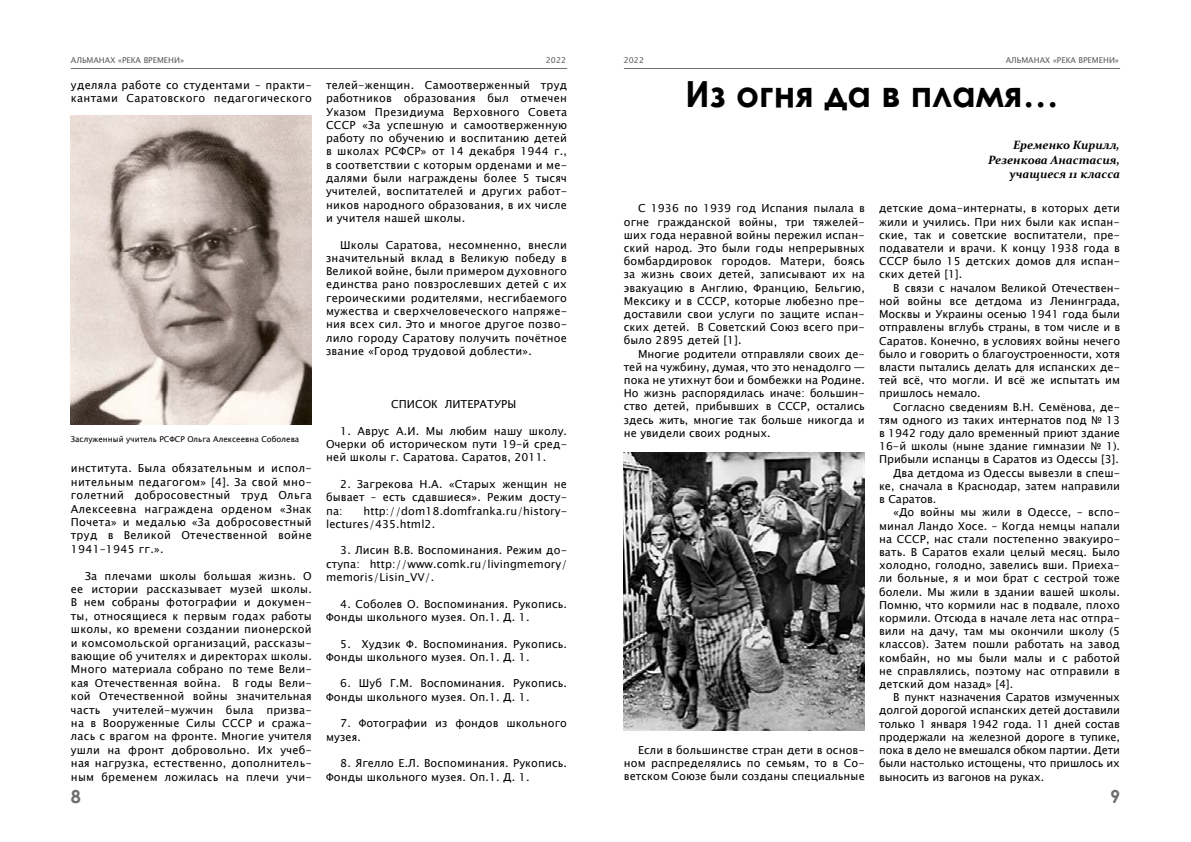
<style>
.page{position:relative;width:1191px;height:842px;background:#fff}
.page>*{position:absolute;margin:0;border:0;box-sizing:border-box;transform-origin:0 0}
.t1{font:700 36px "Century Gothic";color:#000}
.t2{font:700 18px "Century Gothic";color:#706f6f}
.t3{font:italic 700 12px/14.4px "Constantia";color:#000;text-align:right}
.t4{font:11px/13.2px "Lucida Sans Unicode";letter-spacing:.01em;color:#000;text-align:justify}
.t5{font:11px "Lucida Sans Unicode";letter-spacing:-.01em;color:#000}
.t6{font:11px/13.4px "Lucida Sans Unicode";letter-spacing:.03em;color:#000}
.t7{font:700 9px "Century Gothic";color:#706f6f}
.t8{font:8px "Lucida Sans Unicode";color:#5a5a59}
.t9{font:8px "Lucida Sans Unicode";color:#000}
</style>
<div class="page">
<hr style="left:71px;top:68px;width:496px;height:1px;background:#706f6f">
<hr style="left:624px;top:68px;width:496px;height:1px;background:#706f6f">
<img style="left:71px;top:116px;width:241px;height:308px">
<img style="left:624px;top:452px;width:241px;height:279px">
<p class="t7" style="left:71px;top:53px;width:143px">АЛЬМАНАХ «ТЕЧЕТ РЕКА ВОЛГА»</p>
<p class="t7" style="left:547px;top:53px;width:22px">2018</p>
<p class="t7" style="left:624px;top:53px;width:22px">2018</p>
<p class="t7" style="left:978px;top:53px;width:143px">АЛЬМАНАХ «ТЕЧЕТ РЕКА ВОЛГА»</p>
<h1 class="t1" style="left:685px;top:67px;width:375px">Из огня да в пламя…</h1>
<p class="t3" style="left:988px;top:137px;width:133px">Еременко Кирилл,<br>Резенкова Анастасия, учащиеся 11 класса</p>
<p class="t8" style="left:71px;top:54px;width:115px">АЛЬМАНАХ «РЕКА ВРЕМЕНИ»</p>
<p class="t8" style="left:546px;top:54px;width:22px">2022</p>
<p class="t8" style="left:624px;top:54px;width:22px">2022</p>
<p class="t8" style="left:1005px;top:54px;width:115px">АЛЬМАНАХ «РЕКА ВРЕМЕНИ»</p>
<p class="t6" style="left:71px;top:78px;width:242px">уделяла работе со студентами – практи&shy;кантами Саратовского педагогического</p>
<p class="t4" style="left:326px;top:78px;width:242px">телей-женщин. Самоотверженный труд работников образования был отмечен Указом Президиума Верховного Совета СССР «За успешную и самоотверженную работу по обучению и воспитанию детей в школах РСФСР» от 14 декабря 1944 г., в соответствии с которым орденами и ме&shy;далями были награждены более 5 тысяч учителей, воспитателей и других работ&shy;ников народного образования, в их числе и учителя нашей школы.</p>
<p class="t4" style="left:326px;top:238px;width:242px;text-indent:14px">Школы Саратова, несомненно, внесли значительный вклад в Великую победу в Великой войне, были примером духовного единства рано повзрослевших детей с их героическими родителями, несгибаемого мужества и сверхчеловеческого напряже&shy;ния всех сил. Это и многое другое позво&shy;лило городу Саратову получить почётное звание «Город трудовой доблести».</p>
<p class="t4" style="left:624px;top:202px;width:242px;text-indent:14px">С 1936 по 1939 год Испания пылала в огне гражданской войны, три тяжелей&shy;ших года неравной войны пережил испан&shy;ский народ. Это были годы непрерывных бомбардировок городов. Матери, боясь за жизнь своих детей, записывают их на эвакуацию в Англию, Францию, Бельгию, Мексику и в СССР, которые любезно пре&shy;доставили свои услуги по защите испан&shy;ских детей. В Советский Союз всего при&shy;было 2895 детей [1].</p>
<p class="t4" style="left:624px;top:347px;width:242px;text-indent:14px">Многие родители отправляли своих де&shy;тей на чужбину, думая, что это ненадолго — пока не утихнут бои и бомбежки на Родине.<br>Но жизнь распорядилась иначе: большин&shy;ство детей, прибывших в СССР, остались здесь жить, многие так больше никогда и не увидели своих родных.</p>
<p class="t4" style="left:879px;top:202px;width:242px">детские дома-интернаты, в которых дети жили и учились. При них были как испан&shy;ские, так и советские воспитатели, пре&shy;подаватели и врачи. К концу 1938 года в СССР было 15 детских домов для испан&shy;ских детей [1].</p>
<p class="t4" style="left:879px;top:281px;width:242px;text-indent:14px">В связи с началом Великой Отечествен&shy;ной войны все детдома из Ленинграда, Москвы и Украины осенью 1941 года были отправлены вглубь страны, в том числе и в Саратов. Конечно, в условиях войны нечего было и говорить о благоустроенности, хотя власти пытались делать для испанских де&shy;тей всё, что могли. И всё же испытать им пришлось немало.</p>
<p class="t4" style="left:893px;top:400px;width:228px">Согласно сведениям В.Н. Семёнова, де-</p>
<p class="t4" style="left:879px;top:413px;width:242px">тям одного из таких интернатов под № 13</p>
<p class="t4" style="left:879px;top:426px;width:242px">в 1942 году дало временный приют здание</p>
<p class="t4" style="left:879px;top:440px;width:242px">16-й школы (ныне здание гимназии № 1).</p>
<p class="t4" style="left:879px;top:453px;width:241px">Прибыли испанцы в Саратов из Одессы [3].</p>
<p class="t4" style="left:893px;top:466px;width:228px">Два детдома из Одессы вывезли в спеш-</p>
<p class="t4" style="left:879px;top:479px;width:242px">ке, сначала в Краснодар, затем направили</p>
<p class="t4" style="left:879px;top:493px;width:59px">в Саратов.</p>
<p class="t4" style="left:893px;top:506px;width:228px">«До войны мы жили в Одессе, – вспо-</p>
<p class="t4" style="left:879px;top:519px;width:242px">минал Ландо Хосе. – Когда немцы напали</p>
<p class="t4" style="left:879px;top:532px;width:242px">на СССР, нас стали постепенно эвакуиро-</p>
<p class="t4" style="left:879px;top:545px;width:242px">вать. В Саратов ехали целый месяц. Было</p>
<p class="t4" style="left:879px;top:559px;width:242px">холодно, голодно, завелись вши. Приеха-</p>
<p class="t4" style="left:879px;top:572px;width:242px">ли больные, я и мои брат с сестрой тоже</p>
<p class="t4" style="left:879px;top:585px;width:242px">болели. Мы жили в здании вашей школы.</p>
<p class="t4" style="left:879px;top:598px;width:242px">Помню, что кормили нас в подвале, плохо</p>
<p class="t4" style="left:879px;top:611px;width:242px">кормили. Отсюда в начале лета нас отпра-</p>
<p class="t4" style="left:879px;top:625px;width:242px">вили на дачу, там мы окончили школу (5</p>
<p class="t4" style="left:879px;top:638px;width:242px">классов). Затем пошли работать на завод</p>
<p class="t4" style="left:879px;top:651px;width:242px">комбайн, но мы были малы и с работой</p>
<p class="t4" style="left:879px;top:664px;width:242px">не справлялись, поэтому нас отправили в</p>
<p class="t4" style="left:879px;top:677px;width:136px">детский дом назад» [4].</p>
<p class="t5" style="left:893px;top:689px;width:228px">В пункт назначения Саратов измученных</p>
<p class="t5" style="left:879px;top:702px;width:242px">долгой дорогой испанских детей доставили</p>
<p class="t5" style="left:879px;top:715px;width:242px">только 1 января 1942 года. 11 дней состав</p>
<p class="t5" style="left:879px;top:728px;width:242px">продержали на железной дороге в тупике,</p>
<p class="t5" style="left:879px;top:741px;width:242px">пока в дело не вмешался обком партии. Дети</p>
<p class="t5" style="left:879px;top:755px;width:242px">были настолько истощены, что пришлось их</p>
<p class="t5" style="left:879px;top:768px;width:167px">выносить из вагонов на руках.</p>
<p class="t4" style="left:391px;top:398px;width:126px">СПИСОК ЛИТЕРАТУРЫ</p>
<p class="t4" style="left:326px;top:424px;width:242px;text-indent:14px">1. Аврус А.И. Мы любим нашу школу.<br>Очерки об историческом пути 19-й сред&shy;ней школы г. Саратова. Саратов, 2011.</p>
<p class="t4" style="left:326px;top:477px;width:242px;text-indent:14px">2. Загрекова Н.А. «Старых женщин не бывает – есть сдавшиеся». Режим досту&shy;па:</p>
<p class="t9" style="left:71px;top:433px;width:230px">Заслуженный учитель РСФСР Ольга Алексеевна Соболева</p>
<p class="t4" style="left:71px;top:462px;width:242px">института. Была обязательным и испол&shy;нительным педагогом» [4]. За свой мно&shy;голетний добросовестный труд Ольга Алексеевна награждена орденом «Знак Почета» и медалью «За добросовестный труд в Великой Отечественной войне 1941–1945 гг.».</p>
<p class="t4" style="left:71px;top:569px;width:242px;text-indent:14px">За плечами школы большая жизнь. О ее истории рассказывает музей школы.<br>В нем собраны фотографии и докумен&shy;ты, относящиеся к первым годах работы школы, ко времени создании пионерской и комсомольской организаций, рассказы&shy;вающие об учителях и директорах школы.<br>Много материала собрано по теме Вели&shy;кая Отечественная война. В годы Вели&shy;кой Отечественной войны значительная часть учителей-мужчин была призва&shy;на в Вооруженные Силы СССР и сража&shy;лась с врагом на фронте. Многие учителя ушли на фронт добровольно. Их учеб&shy;ная нагрузка, естественно, дополнитель&shy;ным бременем ложилась на плечи учи-</p>
<p class="t4" style="left:326px;top:504px;width:242px;text-indent:37px">http://dom18.domfranka.ru/history&shy;lectures/435.html2.</p>
<p class="t4" style="left:326px;top:544px;width:242px;text-indent:14px">3. Лисин В.В. Воспоминания. Режим до&shy;ступа: http://www.comk.ru/livingmemory/ memoris/Lisin_VV/.</p>
<p class="t4" style="left:326px;top:597px;width:242px;text-indent:14px">4. Соболев О. Воспоминания. Рукопись.<br>Фонды школьного музея. Оп.1. Д. 1.</p>
<p class="t4" style="left:326px;top:637px;width:242px;text-indent:14px">5. Худзик Ф. Воспоминания. Рукопись.<br>Фонды школьного музея. Оп.1. Д. 1.</p>
<p class="t4" style="left:326px;top:677px;width:242px;text-indent:14px">6. Шуб Г.М. Воспоминания. Рукопись.<br>Фонды школьного музея. Оп.1. Д. 1.</p>
<p class="t4" style="left:326px;top:717px;width:242px;text-indent:14px">7. Фотографии из фондов школьного музея.</p>
<p class="t4" style="left:326px;top:757px;width:242px;text-indent:14px">8. Ягелло Е.Л. Воспоминания. Рукопись.<br>Фонды школьного музея. Оп.1. Д. 1.</p>
<p class="t4" style="left:624px;top:743px;width:242px;text-indent:14px">Если в большинстве стран дети в основ&shy;ном распределялись по семьям, то в Со&shy;ветском Союзе были созданы специальные</p>
<h2 class="t2" style="left:71px;top:783px;width:12px">8</h2>
<h2 class="t2" style="left:1110px;top:783px;width:12px">9</h2>
</div>
